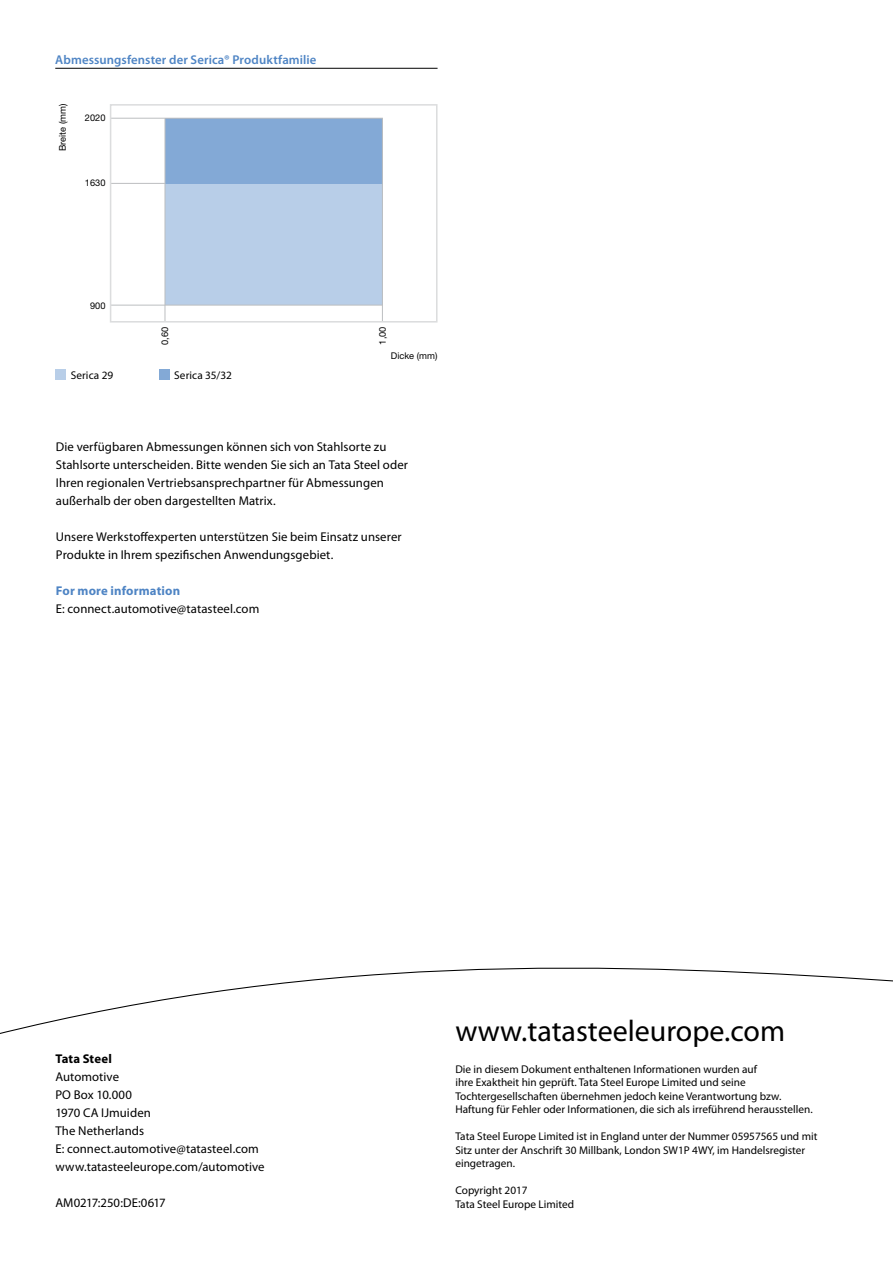
<style>
.page{position:relative;width:893px;height:1263px;background:#fff}
.page>*{position:absolute;margin:0;border:0;box-sizing:border-box;transform-origin:0 0}
.t1{font:30px "Myriad Pro";color:#000}
.t2{font:12.75px/18px "Myriad Pro";letter-spacing:.005em;color:#000}
.t3{font:600 12.75px "Myriad Pro";letter-spacing:.01em;color:#4e84c4}
.t4{font:700 12.75px "Myriad Pro";letter-spacing:.01em;color:#4e84c4}
.t5{font:700 12.75px "Myriad Pro";letter-spacing:.01em;color:#000}
.t6{font:11.25px/13.5px "Myriad Pro";color:#000}
.t7{font:9.3px "Helvetica Neue LT Std";color:#000}
</style>
<div class="page">
<svg style="left:0;top:967px;width:893px;height:67px"></svg>
<hr style="left:55px;top:68px;width:383px;height:1px;background:#000">
<svg style="left:113px;top:118px;width:270px;height:202px"></svg>
<hr style="left:111px;top:305px;width:271px;height:1px;background:#bcbec0">
<hr style="left:165px;top:118px;width:1px;height:204px;background:#bcbec0">
<div style="left:110px;top:104px;width:328px;height:219px;border:2px solid #dcddde"></div>
<div style="left:55px;top:369px;width:11px;height:10px;background:#b8cee8"></div>
<div style="left:159px;top:369px;width:10px;height:10px;background:#83a9d6"></div>
<p class="t3" style="left:55px;top:52px;width:263px">Abmessungsfenster der Serica® Produktfamilie</p>
<p class="t7" style="left:57px;top:151px;width:49px;rotate:-90deg">Breite (mm)</p>
<p class="t7" style="left:85px;top:112px;width:22px">2020</p>
<p class="t7" style="left:85px;top:177px;width:22px">1630</p>
<p class="t7" style="left:90px;top:300px;width:17px">900</p>
<p class="t7" style="left:159px;top:345px;width:19px;rotate:-90deg">0,60</p>
<p class="t7" style="left:377px;top:345px;width:19px;rotate:-90deg">1,00</p>
<p class="t7" style="left:391px;top:350px;width:48px">Dicke (mm)</p>
<p class="t6" style="left:71px;top:369px;width:44px">Serica 29</p>
<p class="t6" style="left:174px;top:369px;width:59px">Serica 35/32</p>
<p class="t2" style="left:56px;top:438px;width:354px">Die verfügbaren Abmessungen können sich von Stahlsorte zu Stahlsorte unterscheiden. Bitte wenden Sie sich an Tata Steel oder Ihren regionalen Vertriebsansprechpartner für Abmessungen außerhalb der oben dargestellten Matrix.</p>
<p class="t2" style="left:56px;top:528px;width:347px">Unsere Werkstoffexperten unterstützen Sie beim Einsatz unserer<br>Produkte in Ihrem spezifischen Anwendungsgebiet.</p>
<p class="t4" style="left:56px;top:584px;width:126px">For more information</p>
<p class="t2" style="left:56px;top:600px;width:205px">E: connect.automotive@tatasteel.com</p>
<p class="t5" style="left:55px;top:1052px;width:58px">Tata Steel</p>
<p class="t2" style="left:55px;top:1068px;width:211px">Automotive<br>PO Box 10.000<br>1970 CA IJmuiden<br>The Netherlands<br>E: connect.automotive@tatasteel.com www.tatasteeleurope.com/automotive</p>
<p class="t2" style="left:55px;top:1194px;width:112px">AM0217:250:DE:0617</p>
<h1 class="t1" style="left:455px;top:1014px;width:331px">www.tatasteeleurope.com</h1>
<p class="t6" style="left:455px;top:1062px;width:359px">Die in diesem Dokument enthaltenen Informationen wurden auf<br>ihre Exaktheit hin geprüft. Tata Steel Europe Limited und seine Tochtergesellschaften übernehmen jedoch keine Verantwortung bzw.<br>Haftung für Fehler oder Informationen, die sich als irreführend herausstellen.</p>
<p class="t6" style="left:455px;top:1130px;width:364px">Tata Steel Europe Limited ist in England unter der Nummer 05957565 und mit<br>Sitz unter der Anschrift 30 Millbank, London SW1P 4WY, im Handelsregister eingetragen.</p>
<p class="t6" style="left:455px;top:1184px;width:120px">Copyright 2017<br>Tata Steel Europe Limited</p>
</div>
